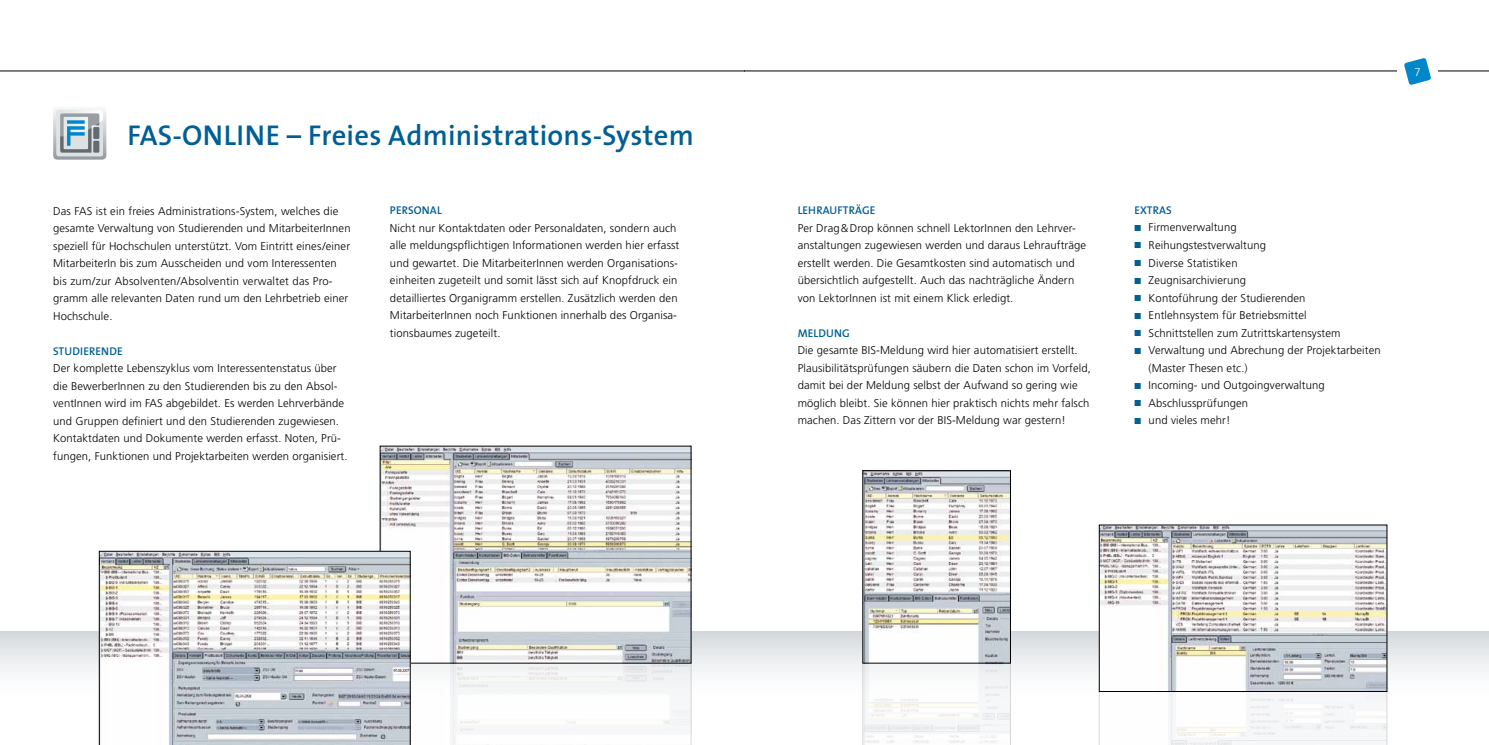
<style>
.page{position:relative;width:1489px;height:745px;background:#fff}
.page>*{position:absolute;margin:0;border:0;box-sizing:border-box;transform-origin:0 0}
.t1{font:600 28.75px "The Sans";letter-spacing:.01em;color:#005f95}
.t2{font:300 11.25px/17.5px "Frutiger";letter-spacing:.01em;color:#000}
.t3{font:600 11.25px "The Sans";letter-spacing:.01em;color:#005f95}
.t4{font:300 11.25px "Frutiger";color:#fff}
.s1{color:#005f95}
</style>
<div class="page">
<hr style="left:0;top:71px;width:744px;height:1px;background:#000">
<hr style="left:744px;top:71px;width:744px;height:1px;background:#000">
<svg style="left:53px;top:109px;width:53px;height:50px;background:#aebec7"></svg>
<div style="left:1397px;top:67px;width:40px;height:7px;background:#fff"></div>
<svg style="left:1404px;top:58px;width:27px;height:27px"></svg>
<div style="left:0;top:631px;width:1488px;height:71px;background:linear-gradient(to bottom,#d5dade,#fff)"></div>
<svg style="left:411px;top:663px;width:280px;height:81px"></svg>
<svg style="left:379px;top:445px;width:312px;height:218px"></svg>
<svg style="left:99px;top:550px;width:312px;height:194px"></svg>
<svg style="left:1098px;top:691px;width:289px;height:53px"></svg>
<svg style="left:862px;top:470px;width:148px;height:274px"></svg>
<svg style="left:1098px;top:524px;width:289px;height:167px"></svg>
<h1 class="t1" style="left:128px;top:111px;width:567px">FAS-ONLINE – FREIES ADMINISTRATIONS-SYSTEM</h1>
<p class="t2" style="left:53px;top:202px;width:299px">Das FAS ist ein freies Administrations-System, welches die gesamte Verwaltung von Studierenden und MitarbeiterInnen speziell für Hochschulen unterstützt. Vom Eintritt eines/einer MitarbeiterIn bis zum Ausscheiden und vom Interessenten bis zum/zur Absolventen/Absolventin verwaltet das Pro&shy;gramm alle relevanten Daten rund um den Lehrbetrieb einer Hochschule.</p>
<p class="t3" style="left:53px;top:341px;width:70px">STUDIEREN DE</p>
<p class="t2" style="left:53px;top:359px;width:296px">Der komplette Lebenszyklus vom Interessentenstatus über die BewerberInnen zu den Studierenden bis zu den Absol&shy;ventInnen wird im FAS abgebildet. Es werden Lehrverbände und Gruppen definiert und den Studierenden zugewiesen.<br>Kontaktdaten und Dokumente werden erfasst. Noten, Prü&shy;fungen, Funktionen und Projektarbeiten werden organisiert.</p>
<p class="t3" style="left:390px;top:201px;width:53px">PERSONAL</p>
<p class="t2" style="left:390px;top:219px;width:291px">Nicht nur Kontaktdaten oder Personaldaten, sondern auch alle meldungspflichtigen Informationen werden hier erfasst und gewartet. Die MitarbeiterInnen werden Organisations&shy;einheiten zugeteilt und somit lässt sich auf Knopfdruck ein detailliertes Organigramm erstellen. Zusätzlich werden den MitarbeiterInnen noch Funktionen innerhalb des Organisa&shy;tionsbaumes zugeteilt.</p>
<p class="t4" style="left:1414px;top:65px;width:8px">7</p>
<p class="t3" style="left:797px;top:201px;width:78px">LEH RAUFTRÄGE</p>
<p class="t2" style="left:797px;top:219px;width:290px">Per Drag&amp;Drop können schnell LektorInnen den Lehrver&shy;anstaltungen zugewiesen werden und daraus Lehraufträge erstellt werden. Die Gesamtkosten sind automatisch und übersichtlich aufgestellt. Auch das nachträgliche Ändern von LektorInnen ist mit einem Klick erledigt.</p>
<p class="t3" style="left:797px;top:323px;width:54px">MELDUNG</p>
<p class="t2" style="left:797px;top:341px;width:295px">Die gesamte BIS-Meldung wird hier automatisiert erstellt.<br>Plausibilitätsprüfungen säubern die Daten schon im Vorfeld, damit bei der Meldung selbst der Aufwand so gering wie möglich bleibt. Sie können hier praktisch nichts mehr falsch machen. Das Zittern vor der BIS-Meldung war gestern!</p>
<p class="t3" style="left:1134px;top:201px;width:32px">EXTRAS</p>
<p class="t2" style="left:1134px;top:219px;width:104px"><span class="s1">■</span> Firmenverwaltung</p>
<p class="t2" style="left:1134px;top:236px;width:133px"><span class="s1">■</span> Reihungstestverwaltung</p>
<p class="t2" style="left:1134px;top:254px;width:105px"><span class="s1">■</span> Diverse Statistiken</p>
<p class="t2" style="left:1134px;top:271px;width:113px"><span class="s1">■</span> Zeugnisarchivierung</p>
<p class="t2" style="left:1134px;top:289px;width:172px"><span class="s1">■</span> Kontoführung der Studierenden</p>
<p class="t2" style="left:1134px;top:306px;width:174px"><span class="s1">■</span> Entlehnsystem für Betriebsmittel</p>
<p class="t2" style="left:1134px;top:324px;width:207px"><span class="s1">■</span> Schnittstellen zum Zutrittskartensystem</p>
<p class="t2" style="left:1148px;top:341px;width:233px;text-indent:-14px"><span class="s1">■</span> Verwaltung und Abrechung der Projektarbeiten (Master Thesen etc.)</p>
<p class="t2" style="left:1134px;top:376px;width:192px"><span class="s1">■</span> Incoming- und Outgoingverwaltung</p>
<p class="t2" style="left:1134px;top:394px;width:115px"><span class="s1">■</span> Abschlussprüfungen</p>
<p class="t2" style="left:1134px;top:411px;width:97px"><span class="s1">■</span> und vieles mehr!</p>
</div>
